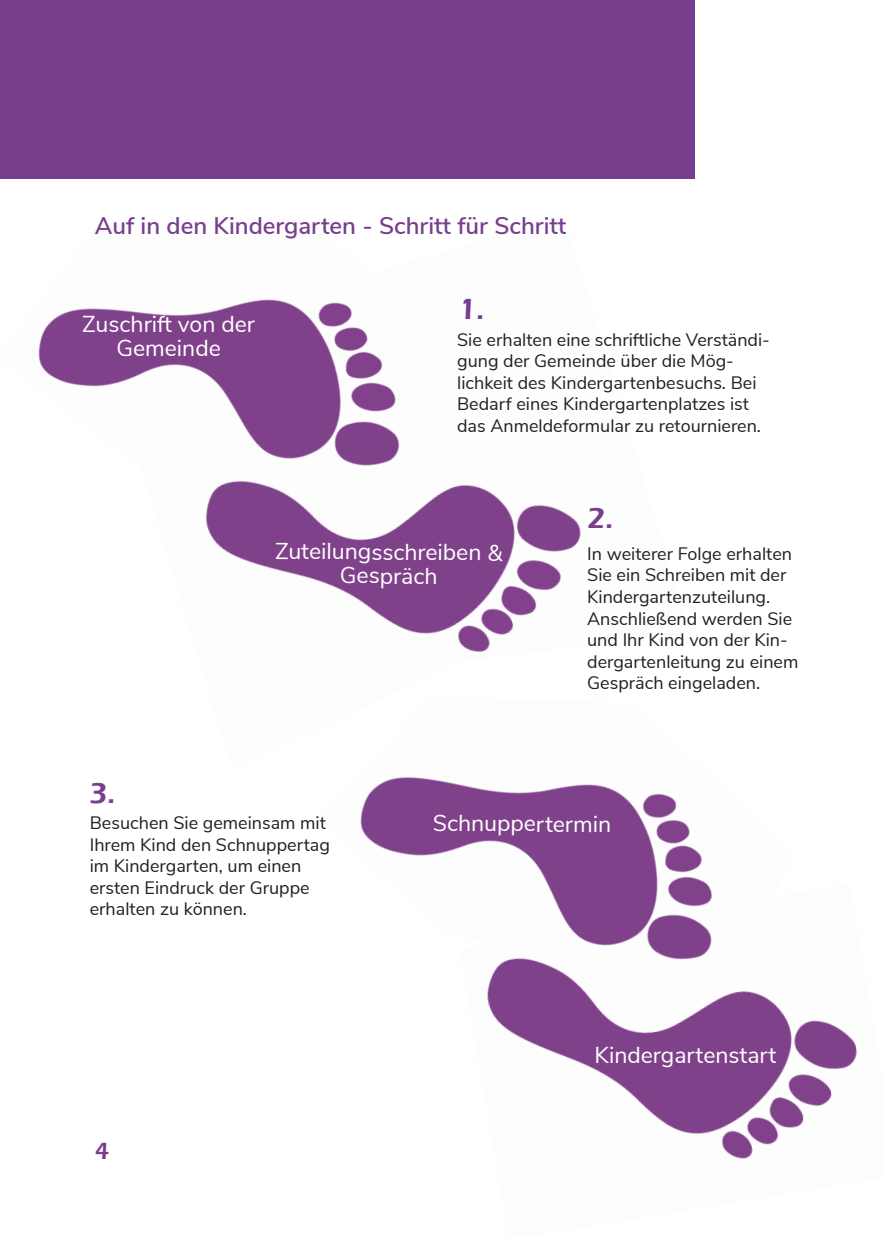
<style>
.page{position:relative;width:885px;height:1236px;background:#fff}
.page>*{position:absolute;margin:0;border:0;box-sizing:border-box;transform-origin:0 0}
.t1{font:600 30px "Eras ITC";color:#773e8d}
.t2{font:600 24px "Nunito Sans";color:#773e8d}
.t3{font:600 24px "Eras ITC";color:#773e8d}
.t4{font:23px/24px "Nunito Sans";color:#fff;text-align:center}
.t5{font:18px/21.6px "Nunito Sans";color:#231f20}
</style>
<div class="page">
<img style="left:487px;top:991px;width:370px;height:168px">
<img style="left:360px;top:777px;width:353px;height:214px">
<img style="left:205px;top:485px;width:376px;height:168px">
<div style="left:0;top:0;width:694px;height:179px;background:#773e8d"></div>
<img style="left:38px;top:299px;width:434px;height:193px">
<h2 class="t2" style="left:95px;top:208px;width:473px">Auf in den Kindergarten - Schritt für Schritt</h2>
<p class="t4" style="left:82px;top:311px;width:174px">Zuschrift von der<br>Gemeinde</p>
<h1 class="t1" style="left:458px;top:292px;width:28px">1.</h1>
<p class="t5" style="left:457px;top:327px;width:314px">Sie erhalten eine schriftliche Verständi&shy;gung der Gemeinde über die Mög&shy;lichkeit des Kindergartenbesuchs. Bei Bedarf eines Kindergartenplatzes ist das Anmeldeformular zu retournieren.</p>
<h1 class="t1" style="left:587px;top:501px;width:28px">2.</h1>
<p class="t4" style="left:275px;top:536px;width:229px;rotate:1deg">Zuteilungsschreiben &amp;<br>Gespräch</p>
<p class="t5" style="left:587px;top:542px;width:213px">In weiterer Folge erhalten<br>Sie ein Schreiben mit der<br>Kindergartenzuteilung.<br>Anschließend werden Sie und Ihr Kind von der Kin&shy;dergartenleitung zu einem<br>Gespräch eingeladen.</p>
<h1 class="t1" style="left:89px;top:776px;width:28px">3.</h1>
<p class="t5" style="left:90px;top:811px;width:242px">Besuchen Sie gemeinsam mit<br>Ihrem Kind den Schnuppertag im Kindergarten, um einen ersten Eindruck der Gruppe erhalten zu können.</p>
<h2 class="t3" style="left:95px;top:1137px;width:16px">4</h2>
<p class="t4" style="left:433px;top:808px;width:180px;rotate:1deg">Schnuppertermin</p>
<p class="t4" style="left:594px;top:1042px;width:183px">Kindergartenstart</p>
</div>
